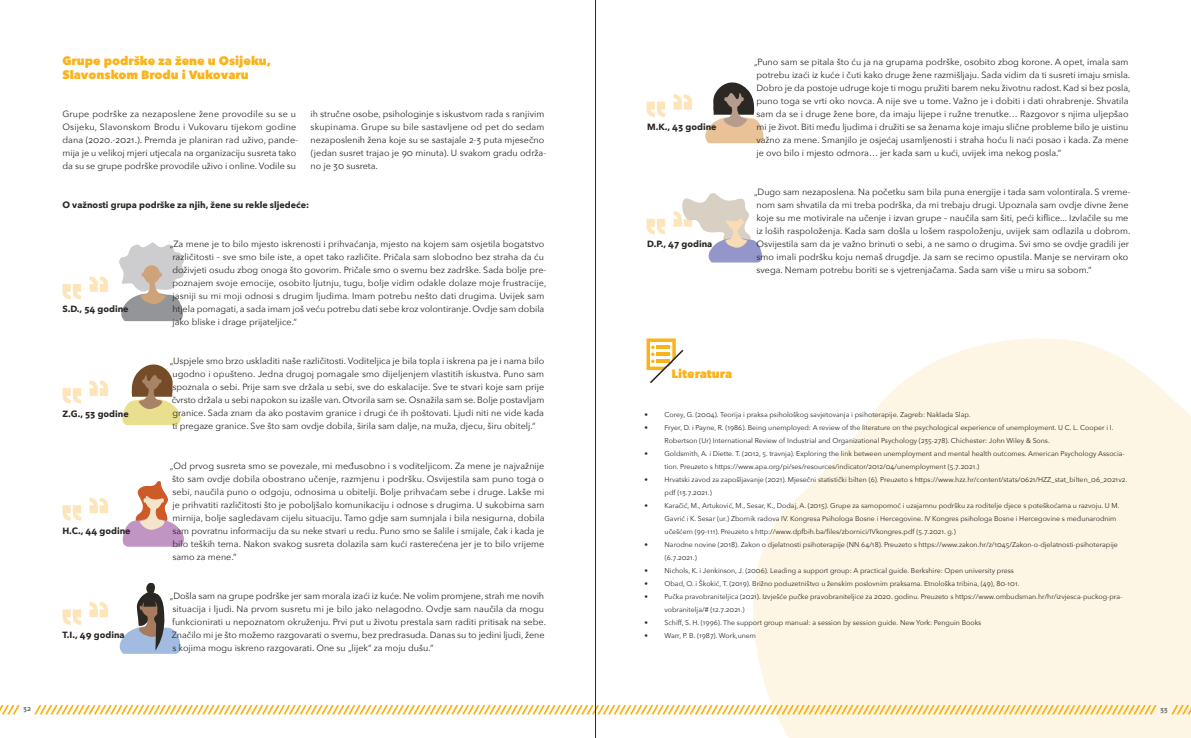
<style>
.page{position:relative;width:1191px;height:738px;background:#fff}
.page>*{position:absolute;margin:0;border:0;box-sizing:border-box;transform-origin:0 0}
.t1{font:800 12px/14px "Avenir Next";color:#fbb31b}
.t2{font:9px/13px "Avenir Next";color:#2b2824}
.t3{font:700 9px "Avenir Next";color:#2b2824}
.t4{font:7px/13px "Avenir Next";color:#2b2824}
.t5{font:600 7px "Avenir Next";color:#57585a}
</style>
<div class="page">
<svg style="left:727px;top:338px;width:464px;height:399px;fill:#fef6e5"></svg>
<svg style="left:646px;top:219px;width:19px;height:15px"></svg>
<svg style="left:62px;top:284px;width:19px;height:15px"></svg>
<svg style="left:89px;top:276px;width:19px;height:15px"></svg>
<svg style="left:62px;top:388px;width:19px;height:15px"></svg>
<svg style="left:89px;top:380px;width:19px;height:15px"></svg>
<svg style="left:62px;top:505px;width:19px;height:15px"></svg>
<svg style="left:89px;top:497px;width:19px;height:15px"></svg>
<svg style="left:62px;top:609px;width:19px;height:15px"></svg>
<svg style="left:89px;top:601px;width:19px;height:15px"></svg>
<svg style="left:673px;top:193px;width:89px;height:69px"></svg>
<svg style="left:705px;top:82px;width:59px;height:61px"></svg>
<svg style="left:119px;top:582px;width:62px;height:71px"></svg>
<svg style="left:122px;top:481px;width:62px;height:65px"></svg>
<svg style="left:122px;top:364px;width:59px;height:61px"></svg>
<svg style="left:119px;top:242px;width:65px;height:79px"></svg>
<svg style="left:646px;top:102px;width:19px;height:15px"></svg>
<svg style="left:673px;top:94px;width:19px;height:15px"></svg>
<svg style="left:646px;top:338px;width:37px;height:45px"></svg>
<svg style="left:0;top:704px;width:1191px;height:10px"></svg>
<hr style="left:595px;top:0;width:1px;height:737px;background:#2b2824">
<h1 class="t1" style="left:62px;top:54px;width:210px">Grupe podrške za žene u Osijeku,<br>Slavonskom Brodu i Vukovaru</h1>
<p class="t2" style="left:62px;top:107px;width:237px">Grupe podrške za nezaposlene žene provodile su se u Osijeku, Slavonskom Brodu i Vukovaru tijekom godine dana (2020.-2021.). Premda je planiran rad uživo, pande&shy;mija je u velikoj mjeri utjecala na organizaciju susreta tako da su se grupe podrške provodile uživo i online. Vodile su</p>
<p class="t2" style="left:311px;top:107px;width:237px">ih stručne osobe, psihologinje s iskustvom rada s ranjivim skupinama. Grupe su bile sastavljene od pet do sedam nezaposlenih žena koje su se sastajale 2-3 puta mjesečno (jedan susret trajao je 90 minuta). U svakom gradu održa&shy;no je 30 susreta.</p>
<p class="t3" style="left:62px;top:197px;width:248px">O važnosti grupa podrške za njih, žene su rekle sljedeće:</p>
<p class="t3" style="left:62px;top:301px;width:68px">S.D., 54 godine</p>
<p class="t3" style="left:62px;top:405px;width:68px">Z.G., 53 godine</p>
<p class="t3" style="left:62px;top:522px;width:70px">H.C., 44 godine</p>
<p class="t3" style="left:62px;top:626px;width:64px">T.I., 49 godina</p>
<p class="t2" style="left:170px;top:237px;width:378px">„Za mene je to bilo mjesto iskrenosti i prihvaćanja, mjesto na kojem sam osjetila bogatstvo različitosti – sve smo bile iste, a opet tako različite. Pričala sam slobodno bez straha da ću doživjeti osudu zbog onoga što govorim. Pričale smo o svemu bez zadrške. Sada bolje pre&shy;poznajem svoje emocije, osobito ljutnju, tugu, bolje vidim odakle dolaze moje frustracije, jasniji su mi moji odnosi s drugim ljudima. Imam potrebu nešto dati drugima. Uvijek sam htjela pomagati, a sada imam još veću potrebu dati sebe kroz volontiranje. Ovdje sam dobila jako bliske i drage prijateljice.“</p>
<p class="t2" style="left:170px;top:354px;width:376px;text-align:justify">„Uspjele smo brzo uskladiti naše različitosti. Voditeljica je bila topla i iskrena pa je i nama bilo ugodno i opušteno. Jedna drugoj pomagale smo dijeljenjem vlastitih iskustva. Puno sam spoznala o sebi. Prije sam sve držala u sebi, sve do eskalacije. Sve te stvari koje sam prije čvrsto držala u sebi napokon su izašle van. Otvorila sam se. Osnažila sam se. Bolje postavljam granice. Sada znam da ako postavim granice i drugi će ih poštovati. Ljudi niti ne vide kada ti pregaze granice. Sve što sam ovdje dobila, širila sam dalje, na muža, djecu, širu obitelj.“</p>
<p class="t2" style="left:170px;top:458px;width:376px;text-align:justify">„Od prvog susreta smo se povezale, mi međusobno i s voditeljicom. Za mene je najvažnije što sam ovdje dobila obostrano učenje, razmjenu i podršku. Osvijestila sam puno toga o sebi, naučila puno o odgoju, odnosima u obitelji. Bolje prihvaćam sebe i druge. Lakše mi je prihvatiti različitosti što je poboljšalo komunikaciju i odnose s drugima. U sukobima sam mirnija, bolje sagledavam cijelu situaciju. Tamo gdje sam sumnjala i bila nesigurna, dobila sam povratnu informaciju da su neke stvari u redu. Puno smo se šalile i smijale, čak i kada je bilo teških tema. Nakon svakog susreta dolazila sam kući rasterećena jer je to bilo vrijeme samo za mene.“</p>
<p class="t2" style="left:170px;top:588px;width:377px">„Došla sam na grupe podrške jer sam morala izaći iz kuće. Ne volim promjene, strah me novih situacija i ljudi. Na prvom susretu mi je bilo jako nelagodno. Ovdje sam naučila da mogu funkcionirati u nepoznatom okruženju. Prvi put u životu prestala sam raditi pritisak na sebe.<br>Značilo mi je što možemo razgovarati o svemu, bez predrasuda. Danas su to jedini ljudi, žene s kojima mogu iskreno razgovarati. One su „lijek“ za moju dušu.“</p>
<p class="t3" style="left:647px;top:119px;width:71px">M.K., 43 godine</p>
<p class="t3" style="left:647px;top:236px;width:67px">D.P., 47 godina</p>
<p class="t2" style="left:754px;top:55px;width:378px">„Puno sam se pitala što ću ja na grupama podrške, osobito zbog korone. A opet, imala sam potrebu izaći iz kuće i čuti kako druge žene razmišljaju. Sada vidim da ti susreti imaju smisla.<br>Dobro je da postoje udruge koje ti mogu pružiti barem neku životnu radost. Kad si bez posla, puno toga se vrti oko novca. A nije sve u tome. Važno je i dobiti i dati ohrabrenje. Shvatila sam da se i druge žene bore, da imaju lijepe i ružne trenutke… Razgovor s njima uljepšao mi je život. Biti među ljudima i družiti se sa ženama koje imaju slične probleme bilo je uistinu važno za mene. Smanjilo je osjećaj usamljenosti i straha hoću li naći posao i kada. Za mene je ovo bilo i mjesto odmora… jer kada sam u kući, uvijek ima nekog posla.“</p>
<p class="t2" style="left:754px;top:185px;width:378px">„Dugo sam nezaposlena. Na početku sam bila puna energije i tada sam volontirala. S vreme&shy;nom sam shvatila da mi treba podrška, da mi trebaju drugi. Upoznala sam ovdje divne žene koje su me motivirale na učenje i izvan grupe – naučila sam šiti, peći kiflice... Izvlačile su me iz loših raspoloženja. Kada sam došla u lošem raspoloženju, uvijek sam odlazila u dobrom.<br>Osvijestila sam da je važno brinuti o sebi, a ne samo o drugima. Svi smo se ovdje gradili jer smo imali podršku koju nemaš drugdje. Ja sam se recimo opustila. Manje se nerviram oko svega. Nemam potrebu boriti se s vjetrenjačama. Sada sam više u miru sa sobom.“</p>
<h1 class="t1" style="left:671px;top:366px;width:62px">Literatura</h1>
<p class="t4" style="left:644px;top:407px;width:328px">• Corey, G. (2004). Teorija i praksa psihološkog savjetovanja i psihoterapije. Zagreb: Naklada Slap.</p>
<p class="t4" style="left:664px;top:420px;width:450px;text-indent:-20px">• Fryer, D. i Payne, R. (1986). Being unemployed: A review of the literature on the psychological experience of unemployment. U C. L. Cooper i I.<br>Robertson (Ur) International Review of Industrial and Organizational Psychology (235-278). Chichester: John Wiley &amp; Sons.</p>
<p class="t4" style="left:664px;top:446px;width:462px;text-indent:-20px">• Goldsmith, A. i Diette. T. (2012, 5. travnja). Exploring the link between unemployment and mental health outcomes. American Psychology Associa&shy;tion. Preuzeto s https://www.apa.org/pi/ses/resources/indicator/2012/04/unemployment (5.7.2021.)</p>
<p class="t4" style="left:664px;top:472px;width:464px;text-indent:-20px">• Hrvatski zavod za zapošljavanje (2021). Mjesečni statistički bilten (6). Preuzeto s https://www.hzz.hr/content/stats/0621/HZZ_stat_bilten_06_2021v2. pdf (13.7.2021.)</p>
<p class="t4" style="left:664px;top:498px;width:456px;text-indent:-20px">• Karačić, M., Artuković, M., Sesar, K., Dodaj, A. (2015). Grupe za samopomoć i uzajamnu podršku za roditelje djece s poteškoćama u razvoju. U M.<br>Gavrić i K. Sesar (ur.) Zbornik radova IV. Kongresa Psihologa Bosne i Hercegovine. IV Kongres psihologa Bosne i Hercegovine s međunarodnim učešćem (99-111). Preuzeto s http://www.dpfbih.ba/files/zbornici/IVkongres.pdf (5.7.2021. g.)</p>
<p class="t4" style="left:664px;top:537px;width:455px;text-indent:-20px">• Narodne novine (2018). Zakon o djelatnosti psihoterapije (NN 64/18). Preuzeto s https://www.zakon.hr/z/1045/Zakon-o-djelatnosti-psihoterapije (6.7.2021.)</p>
<p class="t4" style="left:644px;top:563px;width:371px">• Nichols, K. i Jenkinson, J. (2006). Leading a support group: A practical guide. Berkshire: Open university press</p>
<p class="t4" style="left:644px;top:576px;width:376px">• Obad, O. i Škokić, T. (2019). Brižno poduzetništvo u ženskim poslovnim praksama. Etnološka tribina, (49), 80-101.</p>
<p class="t4" style="left:664px;top:589px;width:459px;text-indent:-20px">• Pučka pravobraniteljica (2021). Izvješće pučke pravobraniteljice za 2020. godinu. Preuzeto s https://www.ombudsman.hr/hr/izvjesca-puckog-pra&shy;vobranitelja/# (12.7.2021.)</p>
<p class="t4" style="left:644px;top:615px;width:338px">• Schiff, S. H. (1996). The support group manual: a session by session guide. New York: Penguin Books</p>
<p class="t4" style="left:644px;top:628px;width:113px">• Warr, P. B. (1987). Work,unem</p>
<p class="t5" style="left:23px;top:702px;width:9px">32</p>
<p class="t5" style="left:1160px;top:702px;width:9px">33</p>
</div>
